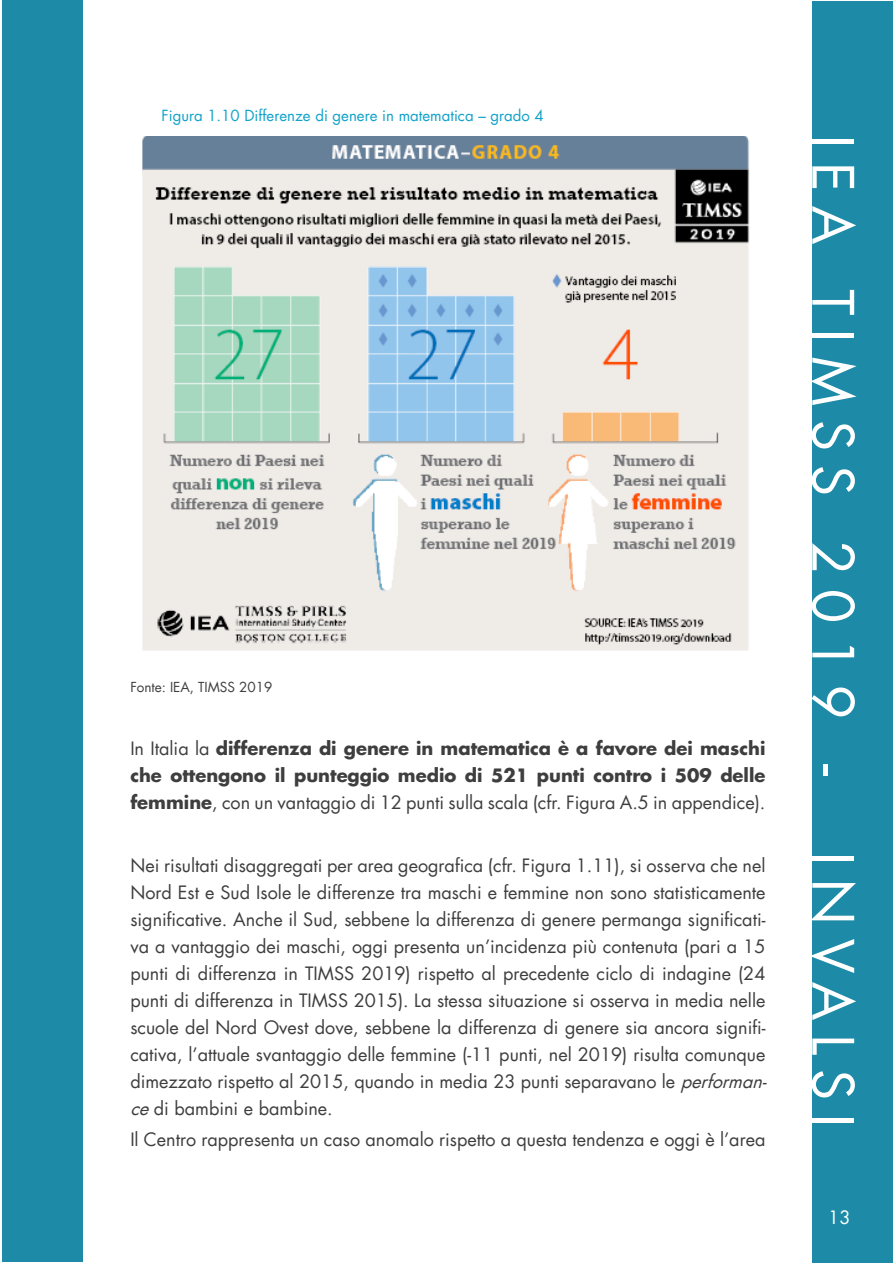
<style>
.page{position:relative;width:893px;height:1263px;background:#fff}
.page>*{position:absolute;margin:0;border:0;box-sizing:border-box;transform-origin:0 0}
.t1{font:55.5px "Futura Std";letter-spacing:.25em;color:#fff}
.testo{font:18px/27px "Futura Std";color:#3e3e3f}
.testo-2{font:700 18px/27px "Futura Std";color:#3e3e3f;text-align:justify}
.t2{font:18px "Futura Std";color:#fff}
.x_didascalia_figure{font:15px "Futura Std";color:#11a2c9}
.testo-3{font:13.5px "Futura Std";color:#3e3e3f}
.s1{font-weight:400}
.s2{font-style:italic}
</style>
<div class="page">
<div style="left:812px;top:1px;width:81px;height:1262px;background:#1d8ba7"></div>
<div style="left:2px;top:0;width:81px;height:1262px;background:#1d8ba7"></div>
<img style="left:142px;top:136px;width:608px;height:514px">
<p class="x_didascalia_figure" style="left:162px;top:106px;width:384px">Figura 1.10 Differenze di genere in matematica – grado 4</p>
<p class="testo-3" style="left:130px;top:679px;width:144px">Fonte: IEA, TIMSS 2019</p>
<p class="testo-2" style="left:130px;top:734px;width:637px"><span class="s1">In Italia la</span> differenza di genere in matematica è a favore dei maschi che ottengono il punteggio medio di 521 punti contro i 509 delle femmine<span class="s1">, con un vantaggio di 12 punti sulla scala (cfr. Figura A.5 in appendice).</span></p>
<p class="testo" style="left:130px;top:851px;width:643px">Nei risultati disaggregati per area geografica (cfr. Figura 1.11), si osserva che nel Nord Est e Sud Isole le differenze tra maschi e femmine non sono statisticamente significative. Anche il Sud, sebbene la differenza di genere permanga significati&shy;va a vantaggio dei maschi, oggi presenta un’incidenza più contenuta (pari a 15 punti di differenza in TIMSS 2019) rispetto al precedente ciclo di indagine (24 punti di differenza in TIMSS 2015). La stessa situazione si osserva in media nelle scuole del Nord Ovest dove, sebbene la differenza di genere sia ancora signifi&shy;cativa, l’attuale svantaggio delle femmine (-11 punti, nel 2019) risulta comunque dimezzato rispetto al 2015, quando in media 23 punti separavano le <span class="s2">performan&shy;ce</span>di bambini e bambine.</p>
<p class="testo" style="left:130px;top:1126px;width:637px">Il Centro rappresenta un caso anomalo rispetto a questa tendenza e oggi è l’area</p>
<h1 class="t1" style="left:868px;top:135px;width:642px;rotate:90deg">IEA TIMSS 2019 -</h1>
<h1 class="t1" style="left:868px;top:851px;width:277px;rotate:90deg">INVALSI</h1>
<p class="t2" style="left:828px;top:1206px;width:24px">13</p>
</div>
